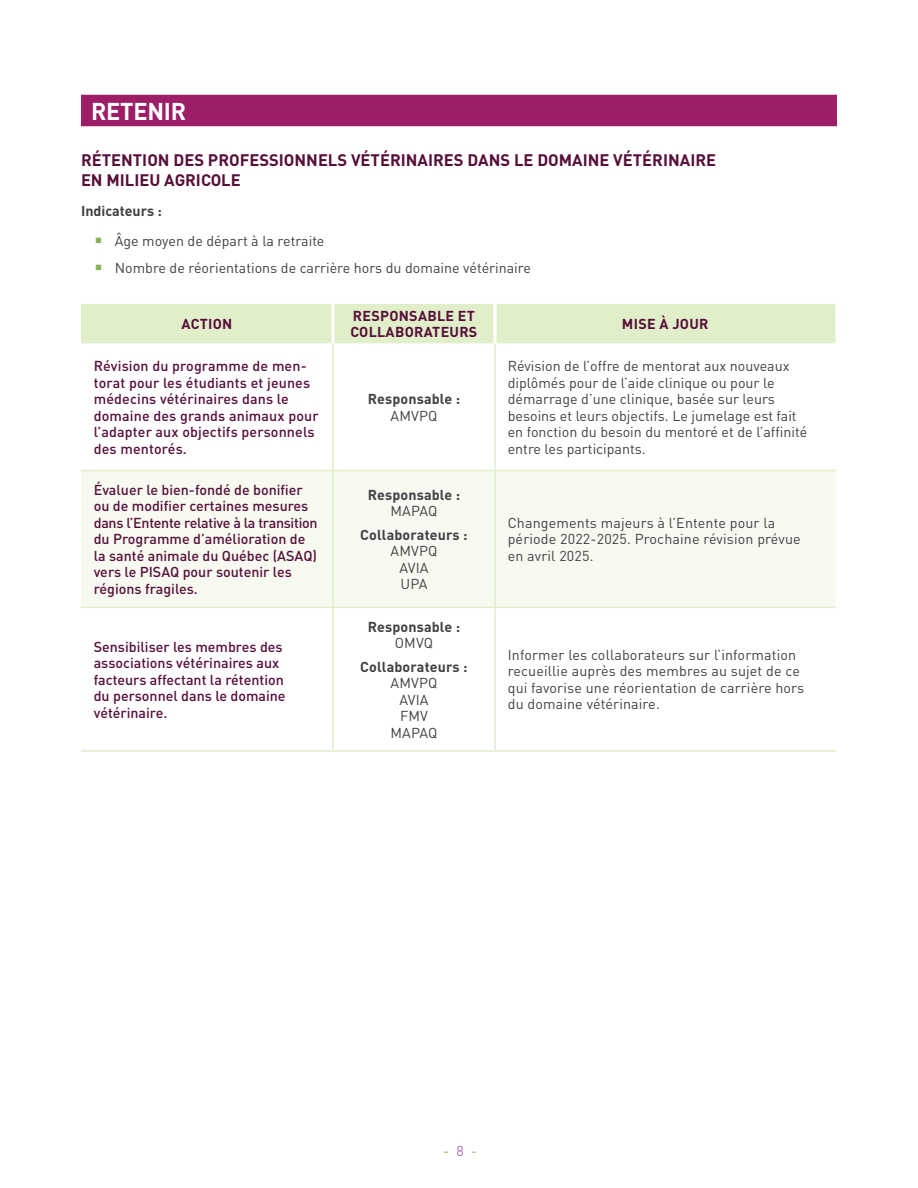
<style>
.page{position:relative;width:918px;height:1188px;background:#fff}
.page>*{position:absolute;margin:0;border:0;box-sizing:border-box;transform-origin:0 0}
.t1{font:700 24px "DINOT";letter-spacing:-.01em;color:#fff}
.t2{font:700 16.5px/19.5px "DINOT";color:#570e39}
.t3{font:14.25px/16.5px "DINOT";color:#414042}
.t4{font:500 14.25px/16.5px "DINOT";color:#570e39}
.t5{font:700 14.25px "DINOT";letter-spacing:.01em;color:#414042}
.t6{font:700 14.25px/16.5px "DINOT";letter-spacing:.02em;color:#570e39}
.t7{font:14.25px "DINOT";color:#82b664}
.s1{color:#aa73b1}
</style>
<div class="page">
<div style="left:81px;top:95px;width:756px;height:31px;background:#9d1e67"></div>
<div style="left:81px;top:304px;width:755px;height:39px;background:#e1eeca"></div>
<div style="left:81px;top:471px;width:755px;height:136px;background:#f7faf1"></div>
<hr style="left:332px;top:343px;width:2px;height:127px;background:#e1eeca">
<hr style="left:494px;top:343px;width:2px;height:127px;background:#e1eeca">
<hr style="left:81px;top:470px;width:252px;height:1px;background:#e1eeca">
<hr style="left:333px;top:470px;width:162px;height:1px;background:#e1eeca">
<hr style="left:332px;top:471px;width:2px;height:136px;background:#e1eeca">
<hr style="left:495px;top:470px;width:341px;height:1px;background:#e1eeca">
<hr style="left:494px;top:471px;width:2px;height:136px;background:#e1eeca">
<hr style="left:81px;top:607px;width:252px;height:1px;background:#e1eeca">
<hr style="left:333px;top:607px;width:162px;height:1px;background:#e1eeca">
<hr style="left:332px;top:608px;width:2px;height:142px;background:#e1eeca">
<hr style="left:495px;top:607px;width:341px;height:1px;background:#e1eeca">
<hr style="left:494px;top:608px;width:2px;height:142px;background:#e1eeca">
<hr style="left:81px;top:750px;width:252px;height:2px;background:#e1eeca">
<hr style="left:333px;top:750px;width:162px;height:2px;background:#e1eeca">
<hr style="left:495px;top:750px;width:341px;height:2px;background:#e1eeca">
<hr style="left:331px;top:304px;width:3px;height:39px;background:#fff">
<hr style="left:493px;top:304px;width:3px;height:39px;background:#fff">
<h1 class="t1" style="left:91px;top:95px;width:97px">RETENIR</h1>
<p class="t2" style="left:81px;top:150px;width:637px">RÉTENTION DES PROFESSIONNELS VÉTÉRINAIRES DANS LE DOMAINE VÉTÉRINAIRE<br>EN MILIEU AGRICOLE</p>
<p class="t5" style="left:81px;top:201px;width:82px">Indicateurs :</p>
<p class="t3" style="left:115px;top:226px;width:418px;line-height:27.3px">Âge moyen de départ à la retraite<br>Nombre de réorientations de carrière hors du domaine vétérinaire</p>
<p class="t6" style="left:182px;top:315px;width:52px">ACTION</p>
<p class="t6" style="left:351px;top:307px;width:128px">RESPONSABLE ET<br>COLLABORATEURS</p>
<p class="t6" style="left:622px;top:315px;width:88px">MISE À JOUR</p>
<p class="t4" style="left:94px;top:357px;width:226px">Révision du programme de men&shy;torat pour les étudiants et jeunes médecins vétérinaires dans le domaine des grands animaux pour l’adapter aux objectifs personnels des mentorés.</p>
<p class="t3" style="left:508px;top:357px;width:301px">Révision de l’offre de mentorat aux nouveaux diplômés pour de l’aide clinique ou pour le démarrage d’une clinique, basée sur leurs besoins et leurs objectifs. Le jumelage est fait en fonction du besoin du mentoré et de l’affinité entre les participants.</p>
<p class="t5" style="left:368px;top:389px;width:94px">Responsable :</p>
<p class="t3" style="left:391px;top:407px;width:48px">AMVPQ</p>
<p class="t4" style="left:94px;top:481px;width:225px">Évaluer le bien-fondé de bonifier ou de modifier certaines mesures dans l’Entente relative à la transition du Programme d’amélioration de la santé animale du Québec (ASAQ) vers le PISAQ pour soutenir les régions fragiles.</p>
<p class="t5" style="left:368px;top:485px;width:94px">Responsable :</p>
<p class="t3" style="left:390px;top:502px;width:48px">MAPAQ</p>
<p class="t5" style="left:360px;top:525px;width:109px">Collaborateurs :</p>
<p class="t3" style="left:391px;top:542px;width:48px;text-align:center">AMVPQ<br>AVIA<br>UPA</p>
<p class="t4" style="left:94px;top:638px;width:193px">Sensibiliser les membres des associations vétérinaires aux facteurs affectant la rétention du personnel dans le domaine vétérinaire.</p>
<p class="t5" style="left:368px;top:617px;width:94px">Responsable :</p>
<p class="t3" style="left:395px;top:634px;width:40px">OMVQ</p>
<p class="t5" style="left:360px;top:657px;width:109px">Collaborateurs :</p>
<p class="t3" style="left:391px;top:674px;width:48px;text-align:center">AMVPQ<br>AVIA<br>FMV<br>MAPAQ</p>
<p class="t3" style="left:508px;top:514px;width:294px">Changements majeurs à l’Entente pour la période 2022-2025. Prochaine révision prévue en avril 2025.</p>
<p class="t3" style="left:508px;top:646px;width:298px">Informer les collaborateurs sur l’information recueillie auprès des membres au sujet de ce qui favorise une réorientation de carrière hors du domaine vétérinaire.</p>
<p class="t7" style="left:443px;top:1141px;width:35px">- <span class="s1">8</span> -</p>
</div>
